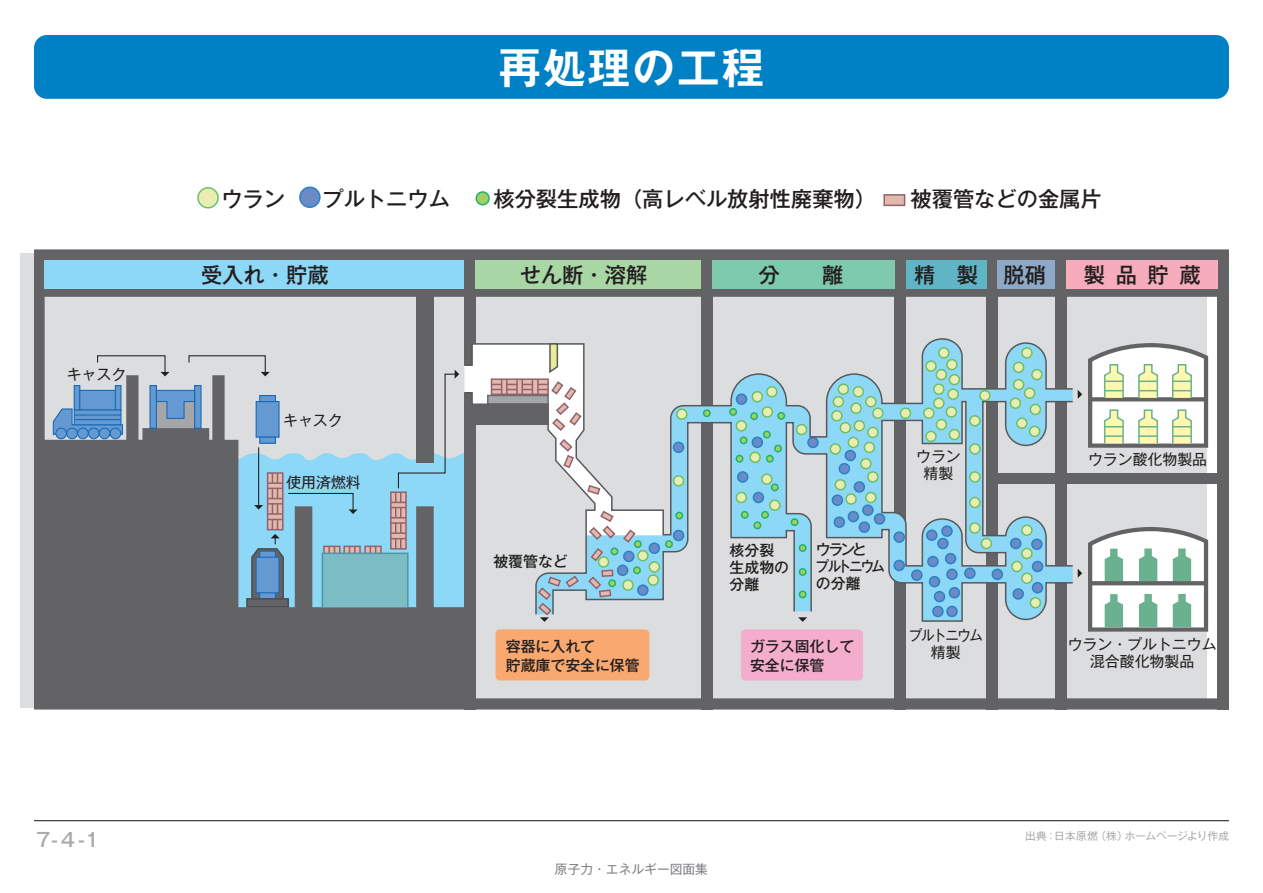
<style>
.page{position:relative;width:1263px;height:893px;background:#fff}
.page>*{position:absolute;margin:0;border:0;box-sizing:border-box;transform-origin:0 0}
.t1{font:700 42.45px "Gothic MB101 Pro De";letter-spacing:.05em;color:#fff}
.t2{font:500 21.3px "Gothic MB101 Pro";color:#231f20}
.t3{font:500 19.2px "Gothic MB101 Pro";color:#a8a9ad}
.t4{font:14.85px/17px "Gothic MB101 Pro";color:#231f20;text-align:center}
.t5{font:500 14.85px/17px "Gothic MB101 Pro";color:#231f20}
.t6{font:500 14.85px/17px "Gothic MB101 Pro";letter-spacing:-.15em;color:#231f20}
.t7{font:14.85px/17px "Gothic MB101 Pro";letter-spacing:-.085em;color:#231f20;text-align:center;scale:.9 1}
.t8{font:12.75px "Gothic MB101 Pro";color:#808285}
.t9{font:10.65px "Gothic MB101 Pro";color:#a8a9ad}
</style>
<div class="page">
<div style="left:34px;top:35px;width:1195px;height:64px;background:#0080c5;border-radius:13px"></div>
<hr style="left:34px;top:820px;width:1195px;height:1px;background:#231f20">
<svg style="left:34px;top:249px;width:1195px;height:460px;background:#aaa6a7"></svg>
<div style="left:416px;top:294px;width:18px;height:169px;background:#636366"></div>
<div style="left:45px;top:260px;width:419px;height:28px;background:#8dd7f7"></div>
<div style="left:475px;top:260px;width:226px;height:28px;background:#a9d6a5"></div>
<div style="left:712px;top:260px;width:183px;height:28px;background:#7dcaae"></div>
<div style="left:906px;top:260px;width:80px;height:28px;background:#5fb5c5"></div>
<div style="left:997px;top:260px;width:58px;height:28px;background:#8da9c7"></div>
<div style="left:1066px;top:260px;width:152px;height:28px;background:#f7acbb"></div>
<div style="left:884px;top:195px;width:21px;height:10px;background:#e2b9aa"></div>
<div style="left:883px;top:194px;width:22px;height:12px;border:2px solid #916370"></div>
<svg style="left:198px;top:188px;width:20px;height:20px"></svg>
<div style="left:197px;top:187px;width:22px;height:22px;border:1px solid #6bc067;border-radius:50%"></div>
<div style="left:300px;top:187px;width:20px;height:20px;background:#6c8bc6;border-radius:50%"></div>
<div style="left:299px;top:187px;width:22px;height:21px;border:2px solid #2783c5;border-radius:50%"></div>
<svg style="left:476px;top:192px;width:13px;height:13px"></svg>
<div style="left:475px;top:191px;width:15px;height:14px;border:1px solid #1eb26a;border-radius:50%"></div>
<svg style="left:1088px;top:527px;width:120px;height:105px"></svg>
<svg style="left:1088px;top:343px;width:120px;height:105px"></svg>
<svg style="left:463px;top:337px;width:611px;height:285px;background:#acc6ce"></svg>
<svg style="left:798px;top:617px;width:9px;height:5px"></svg>
<svg style="left:1078px;top:569px;width:4px;height:9px"></svg>
<svg style="left:1078px;top:390px;width:4px;height:9px"></svg>
<div style="left:992px;top:474px;width:230px;height:10px;background:#636366"></div>
<svg style="left:52px;top:342px;width:620px;height:280px;background:#a3b1ba"></svg>
<div style="left:470px;top:404px;width:78px;height:21px;background:#636366"></div>
<p class="t4" style="left:67px;top:363px;width:61px">キャスク</p>
<p class="t3" style="left:36px;top:824px;width:65px">7-4-1</p>
<h1 class="t1" style="left:499px;top:32px;width:267px">再処理の工程</h1>
<p class="t2" style="left:221px;top:182px;width:65px">ウラン</p>
<p class="t2" style="left:322px;top:182px;width:129px">プルトニウム</p>
<p class="t2" style="left:493px;top:182px;width:384px">核分裂生成物（高レベル放射性廃棄物）</p>
<p class="t2" style="left:910px;top:182px;width:193px">被覆管などの金属片</p>
<p class="t2" style="left:201px;top:257px;width:129px">受入れ・貯蔵</p>
<p class="t2" style="left:520px;top:257px;width:129px">せん断・溶解</p>
<p class="t2" style="left:758px;top:257px;width:87px">分　　離</p>
<p class="t2" style="left:914px;top:257px;width:133px">精　製 脱硝</p>
<p class="t2" style="left:1084px;top:257px;width:118px">製品貯蔵</p>
<p class="t4" style="left:283px;top:410px;width:61px">キャスク</p>
<p class="t4" style="left:286px;top:472px;width:76px">使用済燃料</p>
<p class="t5" style="left:493px;top:551px;width:76px">被覆管など</p>
<p class="t5" style="left:506px;top:635px;width:135px;line-height:19.2px">容器に入れて<br>貯蔵庫で安全に保管</p>
<p class="t5" style="left:730px;top:540px;width:61px">核分裂生成物の分離</p>
<p class="t6" style="left:816px;top:539px;width:71px">ウランと<br>プルトニウムの分離</p>
<p class="t5" style="left:750px;top:635px;width:106px;line-height:19.2px">ガラス固化して安全に保管</p>
<p class="t4" style="left:916px;top:445px;width:46px">ウラン</p>
<p class="t4" style="left:1088px;top:449px;width:121px">ウラン酸化物製品</p>
<p class="t4" style="left:923px;top:462px;width:31px">精製</p>
<p class="t7" style="left:909px;top:625px;width:84px">プルトニウム精製</p>
<p class="t4" style="left:1068px;top:633px;width:150px">ウラン・プルトニウム混合酸化物製品</p>
<p class="t8" style="left:555px;top:859px;width:155px">原子力・エネルギー図面集</p>
<p class="t9" style="left:1025px;top:828px;width:205px">出典：日本原燃（株）ホームページより作成</p>
</div>
